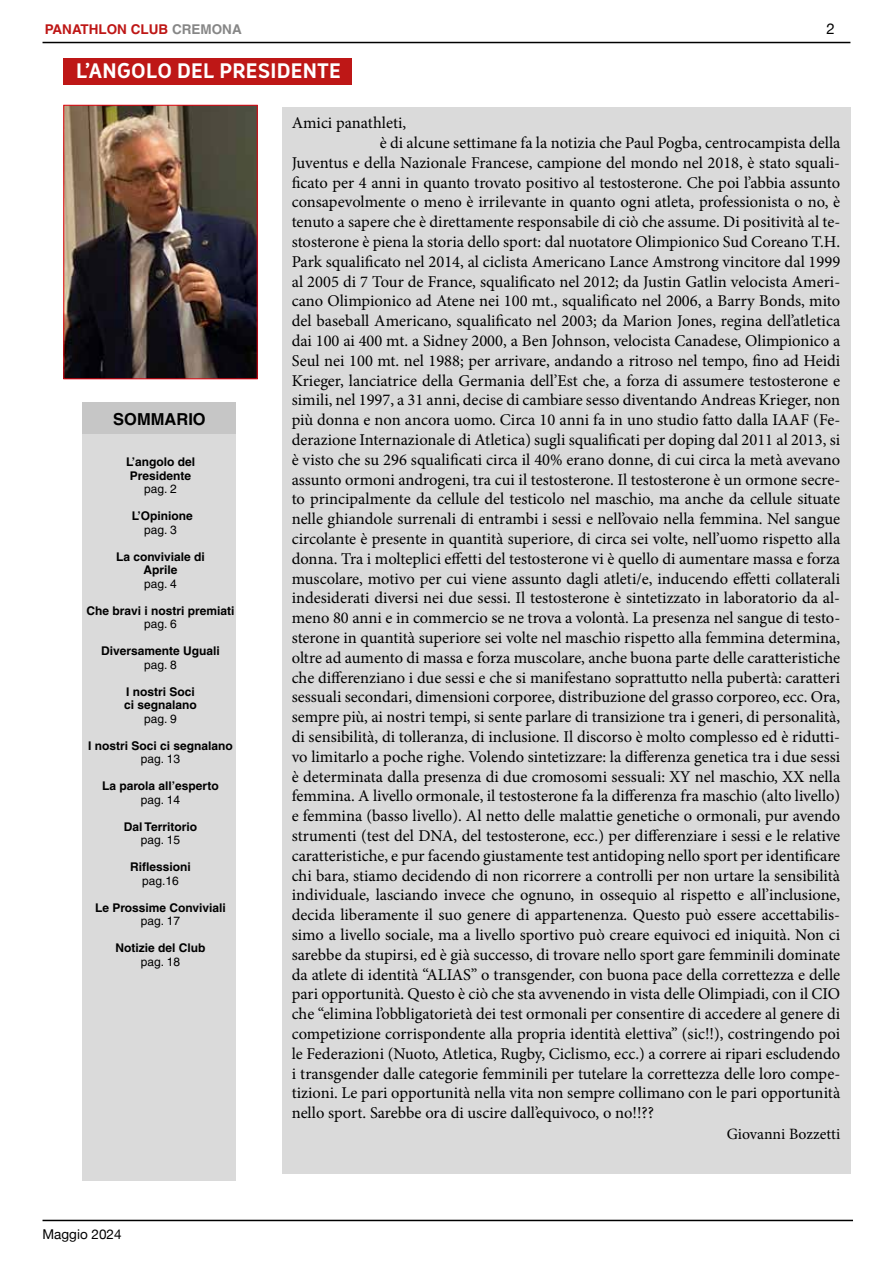
<style>
.page{position:relative;width:893px;height:1263px;background:#fff}
.page>*{position:absolute;margin:0;border:0;box-sizing:border-box;transform-origin:0 0}
.t1{font:700 19.5px "Oceania";letter-spacing:-.005em;color:#fff}
.t2{font:16.5px "Minion Pro";color:#000}
.t3{font:700 16.5px "Helvetica";color:#000}
.t4{font:15.75px "Minion Pro";color:#000}
.t5{font:15px "Helvetica Neue";color:#000}
.t6{font:700 13.5px "Helvetica";color:#be1716}
.t7{font:13.5px "Helvetica Neue";color:#000}
.t8{font:700 12px/13.5px "Helvetica";color:#000;text-align:center}
.t9{font:12px "Helvetica";color:#000}
.s1{color:#878787}
</style>
<div class="page">
<hr style="left:43px;top:1220px;width:810px;height:1px;background:#000">
<div style="left:64px;top:58px;width:288px;height:26px;background:#be1716"></div>
<img style="left:66px;top:107px;width:189px;height:270px">
<div style="left:83px;top:402px;width:153px;height:33px;background:#c6c6c6"></div>
<div style="left:83px;top:435px;width:153px;height:746px;background:#dadada"></div>
<div style="left:282px;top:107px;width:568px;height:1067px;background:#dadada"></div>
<hr style="left:43px;top:42px;width:807px;height:1px;background:#000">
<p class="t6" style="left:45px;top:21px;width:198px">PANATHLON CLUB <span class="s1">CREMONA</span></p>
<p class="t5" style="left:827px;top:18px;width:10px">2</p>
<p class="t1" style="left:76px;top:59px;width:266px">L’ANGOLO DEL PRESIDENTE</p>
<p class="t2" style="left:292px;top:112px;width:116px">Amici panathleti,</p>
<p class="t2" style="left:380px;top:132px;width:462px">è di alcune settimane fa la notizia che Paul Pogba, centrocampista della</p>
<p class="t2" style="left:292px;top:151px;width:550px">Juventus e della Nazionale Francese, campione del mondo nel 2018, è stato squali-</p>
<p class="t2" style="left:292px;top:171px;width:550px">ficato per 4 anni in quanto trovato positivo al testosterone. Che poi l’abbia assunto</p>
<p class="t2" style="left:292px;top:191px;width:550px">consapevolmente o meno è irrilevante in quanto ogni atleta, professionista o no, è</p>
<p class="t2" style="left:292px;top:211px;width:550px">tenuto a sapere che è direttamente responsabile di ciò che assume. Di positività al te-</p>
<p class="t2" style="left:292px;top:231px;width:550px">stosterone è piena la storia dello sport: dal nuotatore Olimpionico Sud Coreano T.H.</p>
<p class="t2" style="left:292px;top:250px;width:550px">Park squalificato nel 2014, al ciclista Americano Lance Amstrong vincitore dal 1999</p>
<p class="t2" style="left:292px;top:270px;width:550px">al 2005 di 7 Tour de France, squalificato nel 2012; da Justin Gatlin velocista Ameri-</p>
<p class="t2" style="left:292px;top:290px;width:550px">cano Olimpionico ad Atene nei 100 mt., squalificato nel 2006, a Barry Bonds, mito</p>
<p class="t2" style="left:292px;top:310px;width:550px">del baseball Americano, squalificato nel 2003; da Marion Jones, regina dell’atletica</p>
<p class="t2" style="left:292px;top:330px;width:550px">dai 100 ai 400 mt. a Sidney 2000, a Ben Johnson, velocista Canadese, Olimpionico a</p>
<p class="t2" style="left:292px;top:349px;width:550px">Seul nei 100 mt. nel 1988; per arrivare, andando a ritroso nel tempo, fino ad Heidi</p>
<p class="t2" style="left:292px;top:369px;width:550px">Krieger, lanciatrice della Germania dell’Est che, a forza di assumere testosterone e</p>
<p class="t2" style="left:292px;top:389px;width:550px">simili, nel 1997, a 31 anni, decise di cambiare sesso diventando Andreas Krieger, non</p>
<p class="t2" style="left:292px;top:409px;width:550px">più donna e non ancora uomo. Circa 10 anni fa in uno studio fatto dalla IAAF (Fe-</p>
<p class="t2" style="left:292px;top:429px;width:550px">derazione Internazionale di Atletica) sugli squalificati per doping dal 2011 al 2013, si</p>
<p class="t2" style="left:292px;top:448px;width:550px">è visto che su 296 squalificati circa il 40% erano donne, di cui circa la metà avevano</p>
<p class="t2" style="left:292px;top:468px;width:550px">assunto ormoni androgeni, tra cui il testosterone. Il testosterone è un ormone secre-</p>
<p class="t2" style="left:292px;top:488px;width:550px">to principalmente da cellule del testicolo nel maschio, ma anche da cellule situate</p>
<p class="t2" style="left:292px;top:508px;width:550px">nelle ghiandole surrenali di entrambi i sessi e nell’ovaio nella femmina. Nel sangue</p>
<p class="t2" style="left:292px;top:528px;width:550px">circolante è presente in quantità superiore, di circa sei volte, nell’uomo rispetto alla</p>
<p class="t2" style="left:292px;top:547px;width:550px">donna. Tra i molteplici effetti del testosterone vi è quello di aumentare massa e forza</p>
<p class="t2" style="left:292px;top:567px;width:550px">muscolare, motivo per cui viene assunto dagli atleti/e, inducendo effetti collaterali</p>
<p class="t2" style="left:292px;top:587px;width:550px">indesiderati diversi nei due sessi. Il testosterone è sintetizzato in laboratorio da al-</p>
<p class="t2" style="left:292px;top:607px;width:550px">meno 80 anni e in commercio se ne trova a volontà. La presenza nel sangue di testo-</p>
<p class="t2" style="left:292px;top:627px;width:550px">sterone in quantità superiore sei volte nel maschio rispetto alla femmina determina,</p>
<p class="t2" style="left:292px;top:646px;width:550px">oltre ad aumento di massa e forza muscolare, anche buona parte delle caratteristiche</p>
<p class="t2" style="left:292px;top:666px;width:550px">che differenziano i due sessi e che si manifestano soprattutto nella pubertà: caratteri</p>
<p class="t2" style="left:292px;top:686px;width:550px">sessuali secondari, dimensioni corporee, distribuzione del grasso corporeo, ecc. Ora,</p>
<p class="t2" style="left:292px;top:706px;width:550px">sempre più, ai nostri tempi, si sente parlare di transizione tra i generi, di personalità,</p>
<p class="t2" style="left:292px;top:726px;width:550px">di sensibilità, di tolleranza, di inclusione. Il discorso è molto complesso ed è ridutti-</p>
<p class="t2" style="left:292px;top:745px;width:550px">vo limitarlo a poche righe. Volendo sintetizzare: la differenza genetica tra i due sessi</p>
<p class="t2" style="left:292px;top:765px;width:550px">è determinata dalla presenza di due cromosomi sessuali: XY nel maschio, XX nella</p>
<p class="t2" style="left:292px;top:785px;width:550px">femmina. A livello ormonale, il testosterone fa la differenza fra maschio (alto livello)</p>
<p class="t2" style="left:292px;top:805px;width:550px">e femmina (basso livello). Al netto delle malattie genetiche o ormonali, pur avendo</p>
<p class="t2" style="left:292px;top:825px;width:550px">strumenti (test del DNA, del testosterone, ecc.) per differenziare i sessi e le relative</p>
<p class="t2" style="left:292px;top:844px;width:550px">caratteristiche, e pur facendo giustamente test antidoping nello sport per identificare</p>
<p class="t2" style="left:292px;top:864px;width:550px">chi bara, stiamo decidendo di non ricorrere a controlli per non urtare la sensibilità</p>
<p class="t2" style="left:292px;top:884px;width:550px">individuale, lasciando invece che ognuno, in ossequio al rispetto e all’inclusione,</p>
<p class="t2" style="left:292px;top:904px;width:550px">decida liberamente il suo genere di appartenenza. Questo può essere accettabilis-</p>
<p class="t2" style="left:292px;top:924px;width:550px">simo a livello sociale, ma a livello sportivo può creare equivoci ed iniquità. Non ci</p>
<p class="t2" style="left:292px;top:943px;width:550px">sarebbe da stupirsi, ed è già successo, di trovare nello sport gare femminili dominate</p>
<p class="t2" style="left:292px;top:963px;width:550px">da atlete di identità “ALIAS” o transgender, con buona pace della correttezza e delle</p>
<p class="t2" style="left:292px;top:983px;width:550px">pari opportunità. Questo è ciò che sta avvenendo in vista delle Olimpiadi, con il CIO</p>
<p class="t2" style="left:292px;top:1003px;width:550px">che “elimina l’obbligatorietà dei test ormonali per consentire di accedere al genere di</p>
<p class="t2" style="left:292px;top:1023px;width:550px">competizione corrispondente alla propria identità elettiva” (sic!!), costringendo poi</p>
<p class="t2" style="left:292px;top:1042px;width:550px">le Federazioni (Nuoto, Atletica, Rugby, Ciclismo, ecc.) a correre ai ripari escludendo</p>
<p class="t2" style="left:292px;top:1062px;width:550px">i transgender dalle categorie femminili per tutelare la correttezza delle loro compe-</p>
<p class="t2" style="left:292px;top:1082px;width:550px">tizioni. Le pari opportunità nella vita non sempre collimano con le pari opportunità</p>
<p class="t2" style="left:292px;top:1102px;width:364px">nello sport. Sarebbe ora di uscire dall’equivoco, o no!!??</p>
<p class="t4" style="left:727px;top:1124px;width:115px">Giovanni Bozzetti</p>
<p class="t3" style="left:113px;top:409px;width:94px">SOMMARIO</p>
<p class="t8" style="left:126px;top:455px;width:71px">L’angolo del<br>Presidente</p>
<p class="t9" style="left:144px;top:482px;width:34px">pag. 2</p>
<p class="t8" style="left:132px;top:509px;width:62px">L’Opinione</p>
<p class="t9" style="left:144px;top:522px;width:34px">pag. 3</p>
<p class="t8" style="left:116px;top:549px;width:90px">La conviviale di<br>Aprile</p>
<p class="t9" style="left:144px;top:576px;width:34px">pag. 4</p>
<p class="t8" style="left:87px;top:603px;width:149px">Che bravi i nostri premiati</p>
<p class="t9" style="left:144px;top:617px;width:34px">pag. 6</p>
<p class="t8" style="left:101px;top:644px;width:120px">Diversamente Uguali</p>
<p class="t9" style="left:144px;top:657px;width:34px">pag. 8</p>
<p class="t8" style="left:124px;top:684px;width:74px;text-align:left">I nostri Soci ci segnalano</p>
<p class="t9" style="left:144px;top:711px;width:34px">pag. 9</p>
<p class="t8" style="left:88px;top:738px;width:146px">I nostri Soci ci segnalano</p>
<p class="t9" style="left:141px;top:752px;width:41px">pag. 13</p>
<p class="t8" style="left:102px;top:779px;width:118px">La parola all’esperto</p>
<p class="t9" style="left:141px;top:792px;width:41px">pag. 14</p>
<p class="t8" style="left:124px;top:819px;width:75px">Dal Territorio</p>
<p class="t9" style="left:141px;top:833px;width:41px">pag. 15</p>
<p class="t8" style="left:130px;top:860px;width:62px">Riflessioni</p>
<p class="t9" style="left:142px;top:873px;width:38px">pag.16</p>
<p class="t8" style="left:95px;top:900px;width:132px">Le Prossime Conviviali</p>
<p class="t9" style="left:141px;top:914px;width:41px">pag. 17</p>
<p class="t8" style="left:116px;top:941px;width:92px">Notizie del Club</p>
<p class="t9" style="left:141px;top:954px;width:41px">pag. 18</p>
<p class="t7" style="left:43px;top:1224px;width:81px">Maggio 2024</p>
</div>
